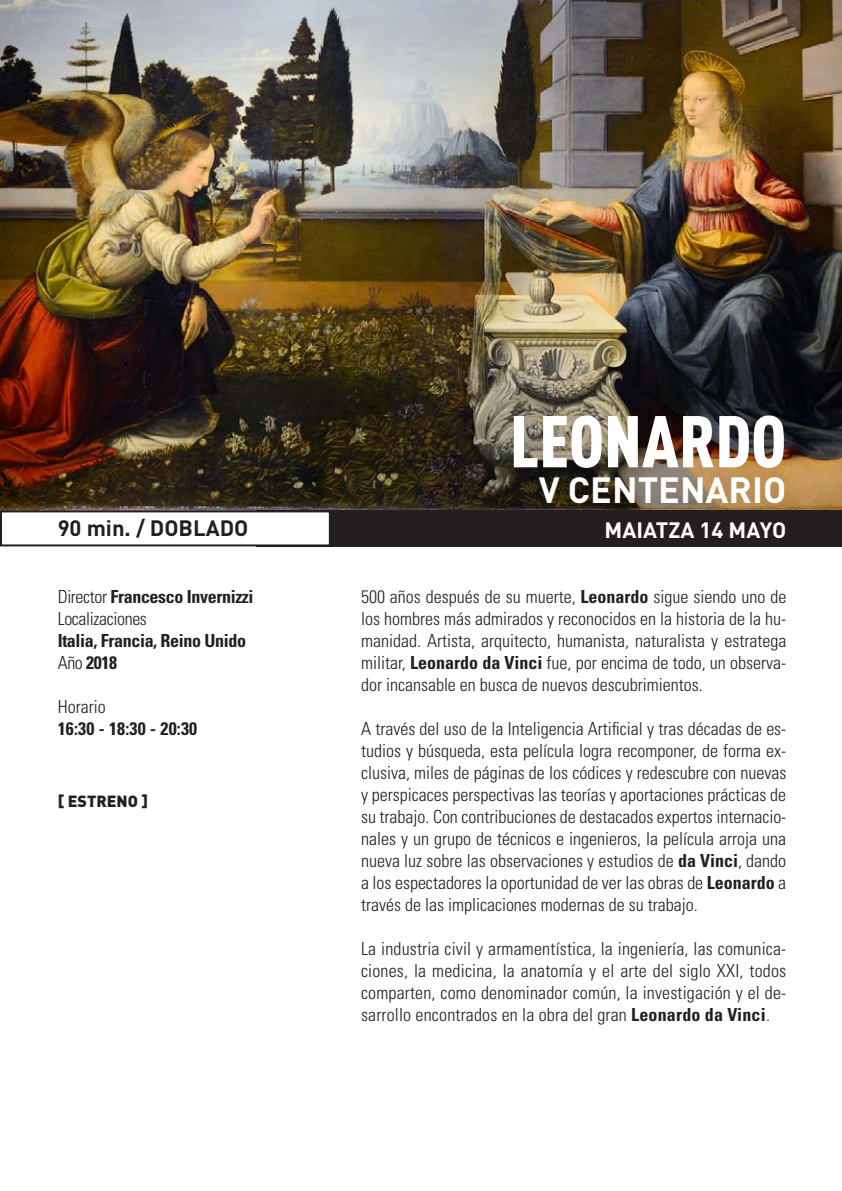
<style>
.page{position:relative;width:842px;height:1191px;background:#fff}
.page>*{position:absolute;margin:0;border:0;box-sizing:border-box;transform-origin:0 0}
.t1{font:900 72px "DIN Cond";color:#fff}
.t2{font:700 36px "DIN";color:#fff}
.t3{font:700 22px "DIN";color:#231f20}
.t4{font:700 22px "DIN";color:#fff}
.t5{font:300 condensed 18px/22px "Univers";color:#231f20;text-align:justify}
.t6{font:300 condensed 18px/22px "Univers";letter-spacing:-.02em;color:#231f20}
.t7{font:700 condensed 18px/22px "Univers";letter-spacing:-.02em;color:#231f20}
.t8{font:700 condensed 18px "Univers";letter-spacing:.01em;color:#231f20}
.t9{font:900 16px "DIN";color:#231f20}
.s1{font-weight:700}
.s2{font-weight:300}
</style>
<div class="page">
<img style="left:0;top:0;width:842px;height:510px">
<div style="left:257px;top:510px;width:585px;height:36px;background:#231f20"></div>
<div style="left:1px;top:511px;width:329px;height:34px;background:#fff"></div>
<div style="left:0;top:510px;width:331px;height:36px;border:2px solid #231f20"></div>
<h1 class="t1" style="left:510px;top:396px;width:278px">LEONARDO</h1>
<h2 class="t2" style="left:539px;top:467px;width:249px">V CENTENARIO</h2>
<p class="t3" style="left:58px;top:513px;width:192px">90 min. / DOBLADO</p>
<p class="t4" style="left:605px;top:515px;width:183px">MAIATZA 14 MAYO</p>
<p class="t6" style="left:58px;top:585px;width:197px">Director <span class="s1">Francesco Invernizzi<br></span>Localizaciones</p>
<p class="t7" style="left:58px;top:629px;width:190px">Italia, Francia, Reino Unido<br><span class="s2">Año</span> 2018</p>
<p class="t5" style="left:58px;top:695px;width:49px">Horario</p>
<p class="t8" style="left:58px;top:717px;width:141px">16:30 - 18:30 - 20:30</p>
<p class="t9" style="left:58px;top:791px;width:92px">[ ESTRENO ]</p>
<p class="t5" style="left:361px;top:585px;width:427px">500 años después de su muerte, <span class="s1">Leonardo</span> sigue siendo uno de los hombres más admirados y reconocidos en la historia de la hu&shy;manidad. Artista, arquitecto, humanista, naturalista y estratega militar, <span class="s1">Leonardo da Vinci</span> fue, por encima de todo, un observa&shy;dor incansable en busca de nuevos descubrimientos.</p>
<p class="t5" style="left:361px;top:717px;width:427px">A través del uso de la Inteligencia Artificial y tras décadas de es&shy;tudios y búsqueda, esta película logra recomponer, de forma ex&shy;clusiva, miles de páginas de los códices y redescubre con nuevas y perspicaces perspectivas las teorías y aportaciones prácticas de su trabajo. Con contribuciones de destacados expertos internacio&shy;nales y un grupo de técnicos e ingenieros, la película arroja una nueva luz sobre las observaciones y estudios de <span class="s1">da Vinci</span>, dando a los espectadores la oportunidad de ver las obras de <span class="s1">Leonardo</span> a través de las implicaciones modernas de su trabajo.</p>
<p class="t5" style="left:361px;top:937px;width:427px">La industria civil y armamentística, la ingeniería, las comunica&shy;ciones, la medicina, la anatomía y el arte del siglo XXI, todos comparten, como denominador común, la investigación y el de&shy;sarrollo encontrados en la obra del gran <span class="s1">Leonardo da Vinci</span>.</p>
</div>
